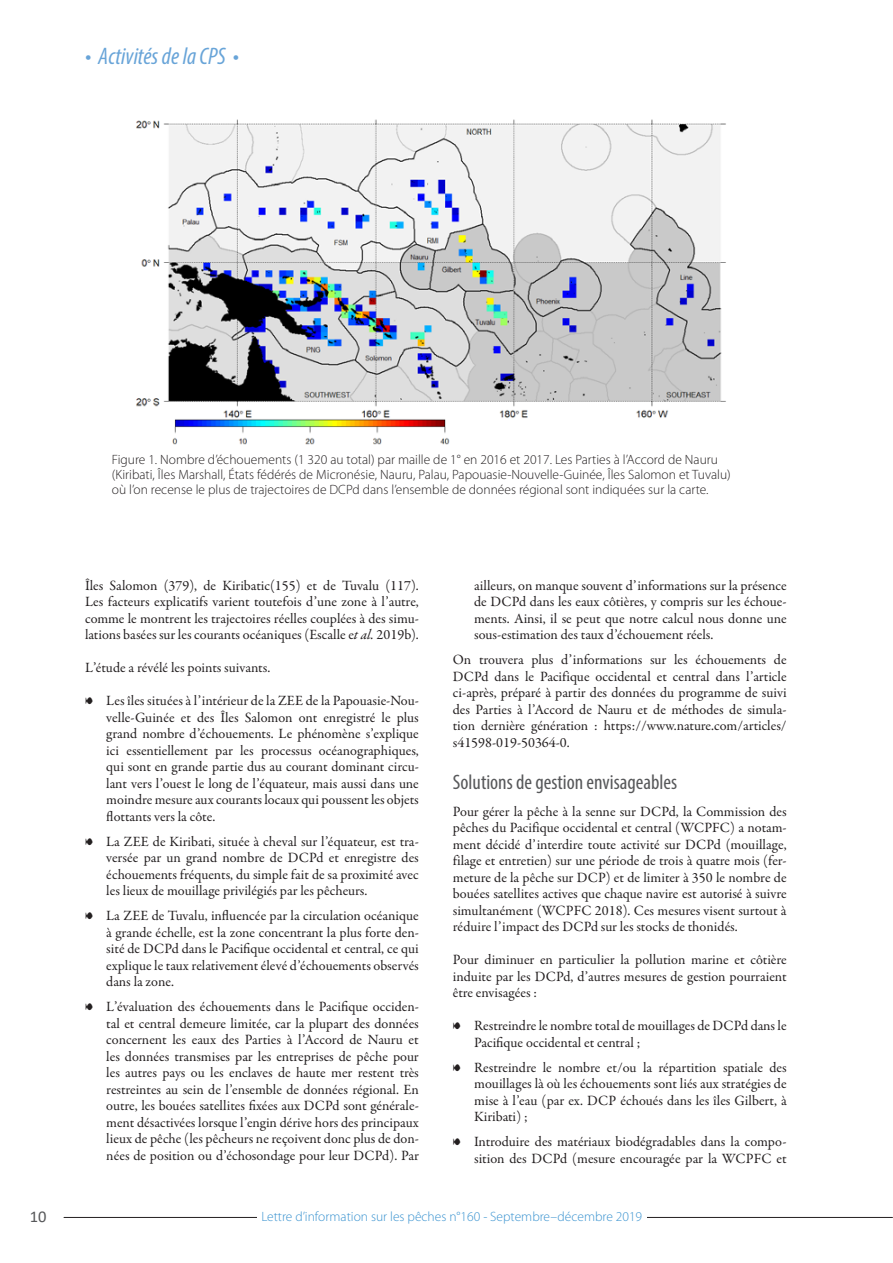
<style>
.page{position:relative;width:893px;height:1263px;background:#fff}
.page>*{position:absolute;margin:0;border:0;box-sizing:border-box;transform-origin:0 0}
.t1{font:italic condensed 24px "Myriad Pro";color:#68a4d8}
.t2{font:condensed 21px "Myriad Pro";color:#57585a}
.t3{font:16.5px "Calibri";color:#57585a}
.t4{font:14.25px/16.5px "Garamond Premr Pro";color:#231f20;text-align:justify}
.t5{font:300 13.5px/15px "Myriad Pro";color:#231f20}
.t6{font:300 13.5px "Myriad Pro";color:#3a93d0}
.s1{font-style:italic}
.s2{font-family:"Poissonnerie"}
</style>
<div class="page">
<hr style="left:64px;top:1217px;width:828px;height:1px;background:#231f20">
<div style="left:257px;top:1210px;width:389px;height:20px;background:#fff"></div>
<img style="left:136px;top:119px;width:590px;height:326px">
<h1 class="t1" style="left:85px;top:41px;width:155px">• Activités de la CPS •</h1>
<p class="t5" style="left:112px;top:452px;width:620px">Figure 1. Nombre d’échouements (1 320 au total) par maille de 1° en 2016 et 2017. Les Parties à l’Accord de Nauru (Kiribati, Îles Marshall, États fédérés de Micronésie, Nauru, Palau, Papouasie-Nouvelle-Guinée, Îles Salomon et Tuvalu) où l’on recense le plus de trajectoires de DCPd dans l’ensemble de données régional sont indiquées sur la carte.</p>
<p class="t4" style="left:85px;top:577px;width:335px">Îles Salomon (379), de Kiribatic(155) et de Tuvalu (117).<br>Les facteurs explicatifs varient toutefois d’une zone à l’autre, comme le montrent les trajectoires réelles couplées à des simu&shy;lations basées sur les courants océaniques (Escalle e<span class="s1">t al.</span> 2019b).</p>
<p class="t4" style="left:85px;top:660px;width:187px">L’étude a révélé les points suivants.</p>
<p class="t4" style="left:106px;top:693px;width:314px;text-indent:-21px"><span class="s2">8</span> Les îles situées à l’intérieur de la ZEE de la Papouasie-Nou&shy;velle-Guinée et des Îles Salomon ont enregistré le plus grand nombre d’échouements. Le phénomène s’explique ici essentiellement par les processus océanographiques, qui sont en grande partie dus au courant dominant circu&shy;lant vers l’ouest le long de l’équateur, mais aussi dans une moindre mesure aux courants locaux qui poussent les objets flottants vers la côte.</p>
<p class="t4" style="left:106px;top:833px;width:314px;text-indent:-21px"><span class="s2">8</span> La ZEE de Kiribati, située à cheval sur l’équateur, est tra&shy;versée par un grand nombre de DCPd et enregistre des échouements fréquents, du simple fait de sa proximité avec les lieux de mouillage privilégiés par les pêcheurs.</p>
<p class="t4" style="left:106px;top:908px;width:314px;text-indent:-21px"><span class="s2">8</span> La ZEE de Tuvalu, influencée par la circulation océanique à grande échelle, est la zone concentrant la plus forte den&shy;sité de DCPd dans le Pacifique occidental et central, ce qui explique le taux relativement élevé d’échouements observés dans la zone.</p>
<p class="t4" style="left:106px;top:999px;width:314px;text-indent:-21px"><span class="s2">8</span> L’évaluation des échouements dans le Pacifique occiden&shy;tal et central demeure limitée, car la plupart des données concernent les eaux des Parties à l’Accord de Nauru et les données transmises par les entreprises de pêche pour les autres pays ou les enclaves de haute mer restent très restreintes au sein de l’ensemble de données régional. En outre, les bouées satellites fixées aux DCPd sont générale&shy;ment désactivées lorsque l’engin dérive hors des principaux lieux de pêche (les pêcheurs ne reçoivent donc plus de don&shy;nées de position ou d’échosondage pour leur DCPd). Par</p>
<p class="t4" style="left:474px;top:577px;width:314px">ailleurs, on manque souvent d’informations sur la présence de DCPd dans les eaux côtières, y compris sur les échoue&shy;ments. Ainsi, il se peut que notre calcul nous donne une sous-estimation des taux d’échouement réels.</p>
<p class="t4" style="left:453px;top:652px;width:335px">On trouvera plus d’informations sur les échouements de DCPd dans le Pacifique occidental et central dans l’article ci-après, préparé à partir des données du programme de suivi des Parties à l’Accord de Nauru et de méthodes de simula&shy;tion dernière génération : https://www.nature.com/articles/ s41598-019-50364-0.</p>
<h2 class="t2" style="left:453px;top:770px;width:226px">Solutions de gestion envisageables</h2>
<p class="t4" style="left:453px;top:803px;width:335px">Pour gérer la pêche à la senne sur DCPd, la Commission des pêches du Pacifique occidental et central (WCPFC) a notam&shy;ment décidé d’interdire toute activité sur DCPd (mouillage, filage et entretien) sur une période de trois à quatre mois (fer&shy;meture de la pêche sur DCP) et de limiter à 350 le nombre de bouées satellites actives que chaque navire est autorisé à suivre simultanément (WCPFC 2018). Ces mesures visent surtout à réduire l’impact des DCPd sur les stocks de thonidés.</p>
<p class="t4" style="left:453px;top:952px;width:335px">Pour diminuer en particulier la pollution marine et côtière induite par les DCPd, d’autres mesures de gestion pourraient être envisagées :</p>
<p class="t4" style="left:474px;top:1018px;width:314px;text-indent:-21px"><span class="s2">8</span> Restreindre le nombre total de mouillages de DCPd dans le<br>Pacifique occidental et central ;</p>
<p class="t4" style="left:474px;top:1059px;width:314px;text-indent:-21px"><span class="s2">8</span> Restreindre le nombre et/ou la répartition spatiale des mouillages là où les échouements sont liés aux stratégies de mise à l’eau (par ex. DCP échoués dans les îles Gilbert, à Kiribati) ;</p>
<p class="t4" style="left:453px;top:1134px;width:335px;text-align:right"><span class="s2">8</span> Introduire des matériaux biodégradables dans la compo&shy;sition des DCPd (mesure encouragée par la WCPFC et</p>
<p class="t3" style="left:30px;top:1205px;width:18px">10</p>
<p class="t6" style="left:261px;top:1208px;width:382px">Lettre d’information sur les pêches n°160 - Septembre–décembre 2019</p>
</div>
